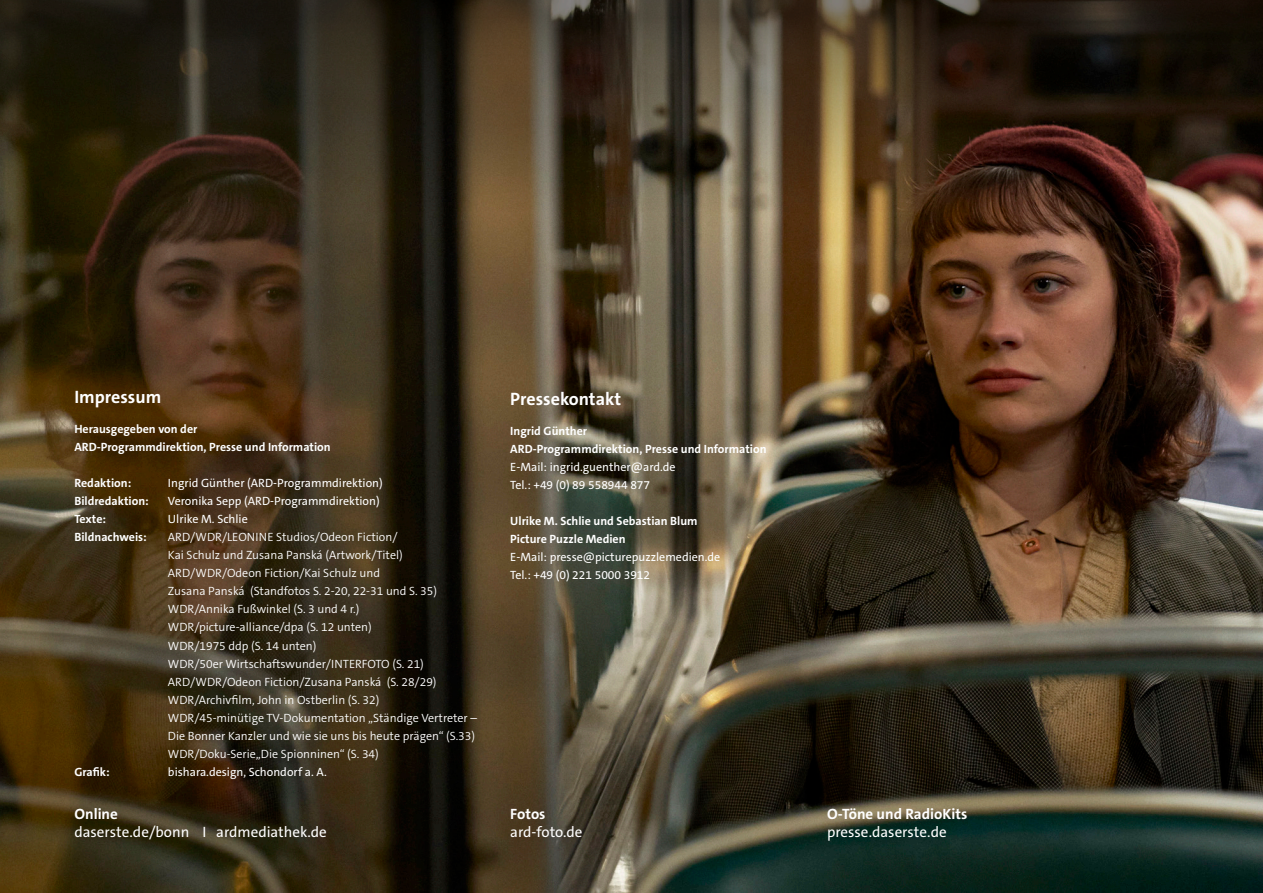
<style>
.page{position:relative;width:1263px;height:893px;background:#fff}
.page>*{position:absolute;margin:0;border:0;box-sizing:border-box;transform-origin:0 0}
.t1{font:700 18px "The Sans C5";color:#fff}
.t2{font:15px "The Sans C5";color:#fff}
.t3{font:700 15px "The Sans C5";color:#fff}
.t4{font:300 12px/18px "The Sans C5";color:#fff}
.t5{font:12px/18px "The Sans C5";color:#fff}
.t6{font:700 12px/18px "The Sans C5";color:#fff}
</style>
<div class="page">
<img style="left:0;top:219px;width:1263px;height:674px">
<svg style="left:0;top:0;width:1263px;height:219px;background:#392d1d"></svg>
<h1 class="t1" style="left:74px;top:386px;width:88px">Impressum</h1>
<p class="t6" style="left:74px;top:420px;width:258px">Herausgegeben von der<br>ARD-Programmdirektion, Presse und Information</p>
<p class="t6" style="left:74px;top:474px;width:58px">Redaktion:</p>
<p class="t5" style="left:168px;top:474px;width:216px">Ingrid Günther (ARD-Programmdirektion)</p>
<p class="t6" style="left:74px;top:492px;width:76px">Bildredaktion:</p>
<p class="t5" style="left:168px;top:492px;width:213px">Veronika Sepp (ARD-Programmdirektion)</p>
<p class="t6" style="left:74px;top:510px;width:33px">Texte:</p>
<p class="t5" style="left:168px;top:510px;width:81px">Ulrike M. Schlie</p>
<p class="t6" style="left:74px;top:528px;width:74px">Bildnachweis:</p>
<p class="t4" style="left:168px;top:528px;width:311px">ARD/WDR/LEONINE Studios/Odeon Fiction/<br>Kai Schulz und Zusana Panská (Artwork/Titel)<br>ARD/WDR/Odeon Fiction/Kai Schulz und<br>Zusana Panská (Standfotos S. 2-20, 22-31 und S. 35)<br>WDR/Annika Fußwinkel (S. 3 und 4 r.)<br>WDR/picture-alliance/dpa (S. 12 unten)<br>WDR/1975 ddp (S. 14 unten)<br>WDR/50er Wirtschaftswunder/INTERFOTO (S. 21)<br>ARD/WDR/Odeon Fiction/Zusana Panská (S. 28/29)<br>WDR/Archivfilm, John in Ostberlin (S. 32)<br>WDR/45-minütige TV-Dokumentation „Ständige Vertreter – Die Bonner Kanzler und wie sie uns bis heute prägen“ (S.33)<br>WDR/Doku-Serie„Die Spionninen“ (S. 34)</p>
<p class="t6" style="left:74px;top:762px;width:37px">Grafik:</p>
<p class="t5" style="left:168px;top:762px;width:160px">bishara.design, Schondorf a. A.</p>
<p class="t3" style="left:74px;top:804px;width:45px">Online</p>
<p class="t2" style="left:74px;top:822px;width:254px">daserste.de/bonn I ardmediathek.de</p>
<h1 class="t1" style="left:510px;top:387px;width:113px">Pressekontakt</h1>
<p class="t6" style="left:510px;top:422px;width:258px">Ingrid Günther<br>ARD-Programmdirektion, Presse und Information</p>
<p class="t5" style="left:510px;top:458px;width:167px">E-Mail: ingrid.guenther@ard.de<br>Tel.: +49 (0) 89 558944 877</p>
<p class="t6" style="left:510px;top:512px;width:189px">Ulrike M. Schlie und Sebastian Blum<br>Picture Puzzle Medien</p>
<p class="t5" style="left:510px;top:548px;width:212px">E-Mail: presse@picturepuzzlemedien.de<br>Tel.: +49 (0) 221 5000 3912</p>
<p class="t3" style="left:510px;top:804px;width:37px">Fotos</p>
<p class="t2" style="left:510px;top:822px;width:74px">ard-foto.de</p>
<p class="t3" style="left:827px;top:804px;width:142px">O-Töne und RadioKits</p>
<p class="t2" style="left:827px;top:822px;width:121px">presse.daserste.de</p>
</div>
